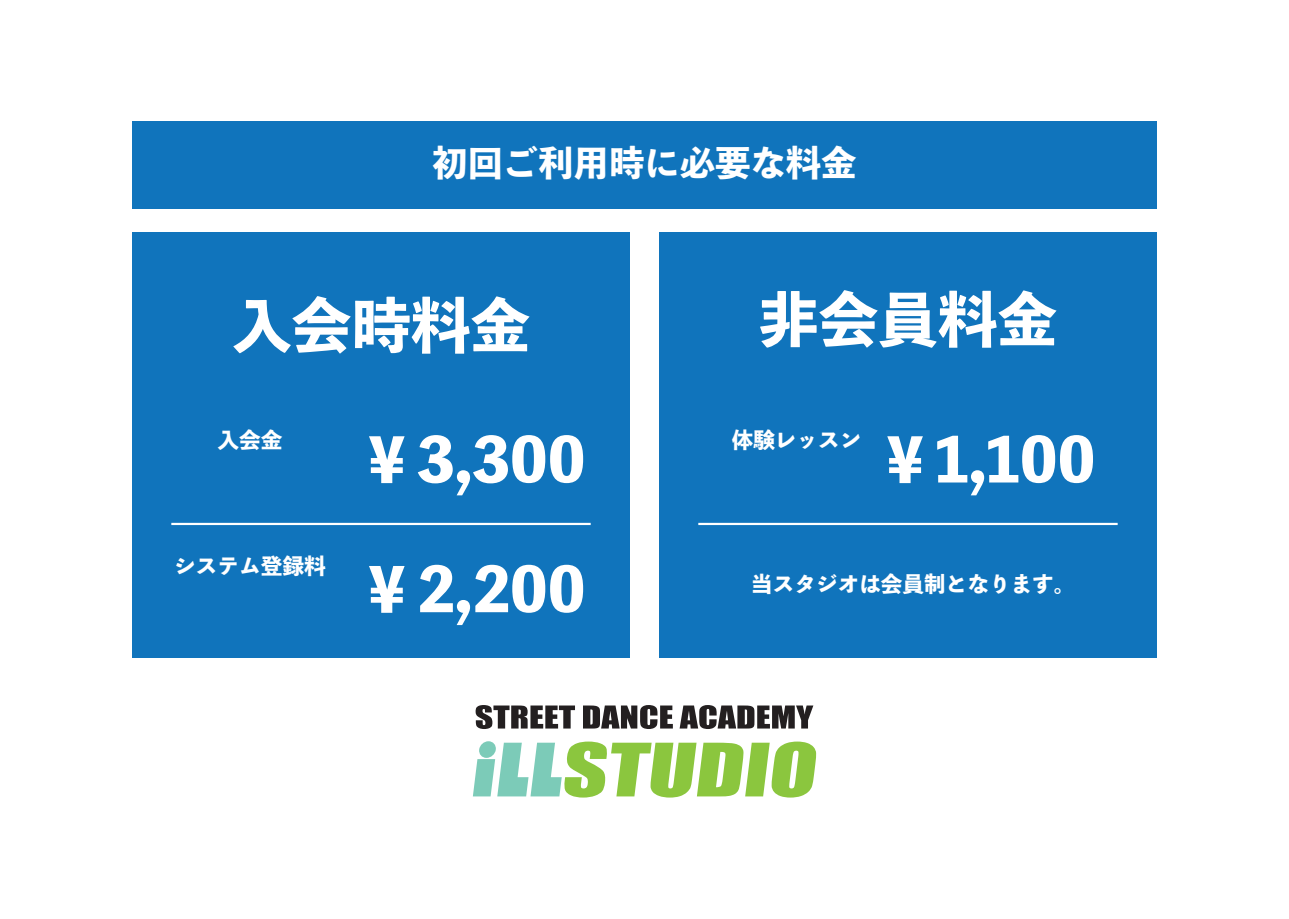
<style>
.page{position:relative;width:1289px;height:919px;background:#fff}
.page>*{position:absolute;margin:0;border:0;box-sizing:border-box;transform-origin:0 0}
.t1{font:60px "Toppan Bunkyu Midashi Go Std N EB";color:#fff}
.t2{font:59.55px "Toppan Bunkyu Midashi Go Std N EB";color:#fff}
.t3{font:35.25px "Toppan Bunkyu Midashi Go Std N EB";color:#fff}
.t4{font:21.6px "Toppan Bunkyu Midashi Go Std N EB";color:#fff}
</style>
<div class="page">
<div style="left:132px;top:121px;width:1024px;height:88px;background:#1074bc"></div>
<div style="left:132px;top:232px;width:497px;height:425px;background:#1074bc"></div>
<div style="left:659px;top:232px;width:497px;height:425px;background:#1074bc"></div>
<hr style="left:171px;top:523px;width:419px;height:2px;background:#fff">
<hr style="left:698px;top:523px;width:419px;height:2px;background:#fff">
<svg style="left:473px;top:741px;width:343px;height:56px"></svg>
<svg style="left:475px;top:705px;width:100px;height:24px"></svg>
<svg style="left:583px;top:705px;width:90px;height:24px"></svg>
<svg style="left:679px;top:705px;width:134px;height:24px"></svg>
<h3 class="t3" style="left:432px;top:135px;width:425px">初回ご利用時に必要な料金</h3>
<h2 class="t2" style="left:232px;top:279px;width:299px">入会時料金</h2>
<h2 class="t2" style="left:759px;top:273px;width:299px">非会員料金</h2>
<p class="t4" style="left:217px;top:422px;width:66px">入会金</p>
<p class="t4" style="left:731px;top:422px;width:131px">体験レッスン</p>
<h1 class="t1" style="left:357px;top:413px;width:230px">￥3,300</h1>
<h1 class="t1" style="left:875px;top:413px;width:222px">￥1,100</h1>
<p class="t4" style="left:174px;top:549px;width:153px">システム登録料</p>
<h1 class="t1" style="left:357px;top:543px;width:230px">￥2,200</h1>
<p class="t4" style="left:751px;top:567px;width:326px">当スタジオは会員制となります。</p>
</div>
